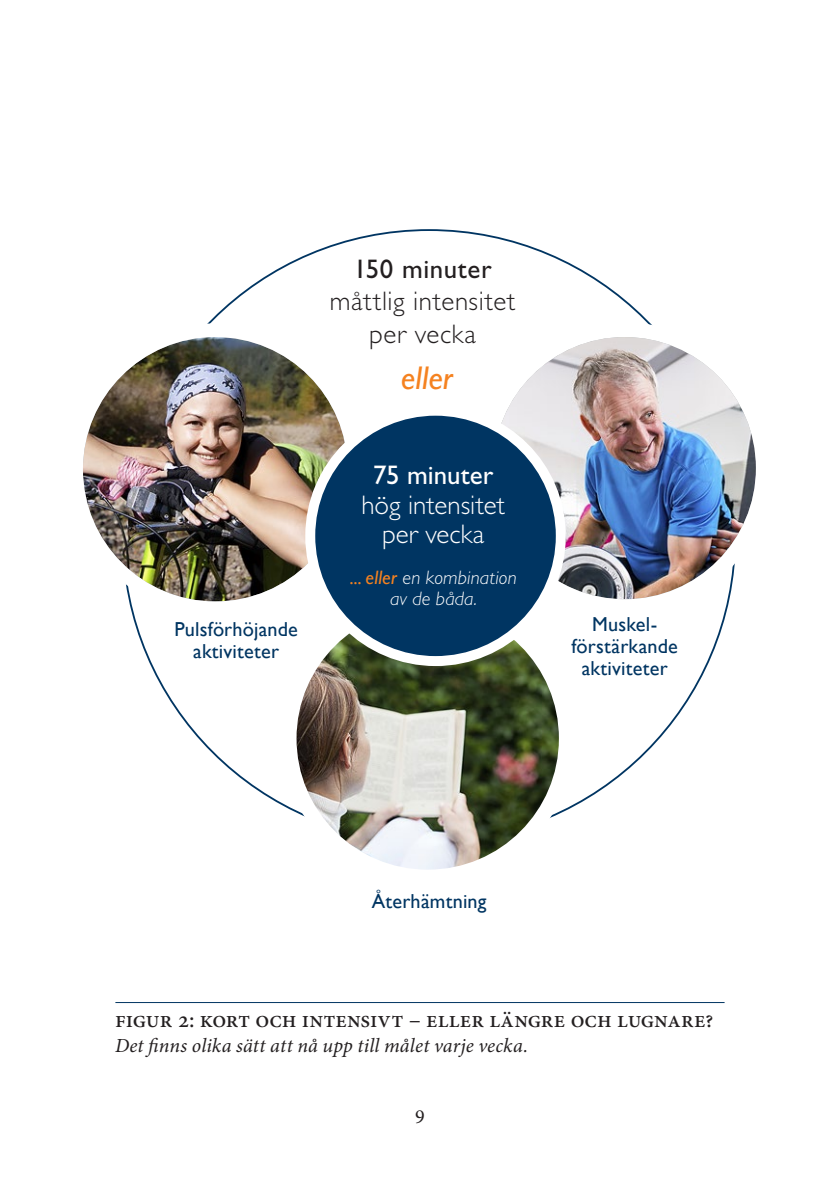
<style>
.page{position:relative;width:840px;height:1191px;background:#fff}
.page>*{position:absolute;margin:0;border:0;box-sizing:border-box;transform-origin:0 0}
.t1{font:italic 33px "Gill Sans Std";letter-spacing:.005em;color:#f58220}
.t2{font:300 27px/29.8px "Gill Sans Std";color:#fff;text-align:center}
.t3{font:300 26.8px/32.2px "Gill Sans Std";letter-spacing:.025em;color:#231f20;text-align:center}
.t4{font:500 23.6px "Minion Pro";color:#231f20}
.t5{font:20.2px/22px "Gill Sans";letter-spacing:.01em;color:#003562;text-align:center}
.t6{font:italic 20px "Minion Pro";letter-spacing:.005em;color:#231f20}
.t7{font:20px "Minion Pro";color:#231f20}
.t8{font:italic 300 19.6px/21.2px "Gill Sans Std";letter-spacing:.005em;color:#fff;text-align:center}
.s1{font-weight:400}
.s2{font-weight:400;color:#f58220}
</style>
<div class="page">
<hr style="left:115px;top:1002px;width:609px;height:1px;background:#003562">
<img style="left:83px;top:337px;width:264px;height:264px;border-radius:132px">
<div style="left:69px;top:323px;width:292px;height:292px;border:14px solid #fff;border-radius:50%"></div>
<img style="left:501px;top:338px;width:253px;height:261px">
<div style="left:478px;top:322px;width:292px;height:292px;border:15px solid #fff;border-radius:50%"></div>
<img style="left:296px;top:633px;width:270px;height:235px">
<div style="left:282px;top:593px;width:291px;height:291px;border:15px solid #fff;border-radius:50%"></div>
<div style="left:310px;top:411px;width:250px;height:250px;background:#003562;border-radius:50%"></div>
<div style="left:305px;top:406px;width:260px;height:260px;border:10px solid #fff;border-radius:50%"></div>
<p class="t3" style="left:330px;top:253px;width:187px"><span class="s1">150 minuter </span>måttlig intensitet per vecka</p>
<p class="t1" style="left:400px;top:359px;width:54px">eller</p>
<p class="t2" style="left:361px;top:460px;width:145px"><span class="s1">75 minuter </span>hög intensitet per vecka</p>
<p class="t5" style="left:174px;top:618px;width:125px">Pulsförhöjande aktiviteter</p>
<p class="t8" style="left:350px;top:567px;width:168px"><span class="s2">... eller</span> en kombination av de båda.</p>
<p class="t5" style="left:571px;top:613px;width:108px">Muskel&shy;förstärkande aktiviteter</p>
<p class="t5" style="left:372px;top:890px;width:116px">Återhämtning</p>
<p class="t4" style="left:115px;top:1003px;width:599px">Figur 2: Kort och intensivt – eller längre och lugnare?</p>
<p class="t6" style="left:115px;top:1031px;width:414px">Det finns olika sätt att nå upp till målet varje vecka.</p>
<p class="t7" style="left:415px;top:1103px;width:11px">9</p>
</div>
